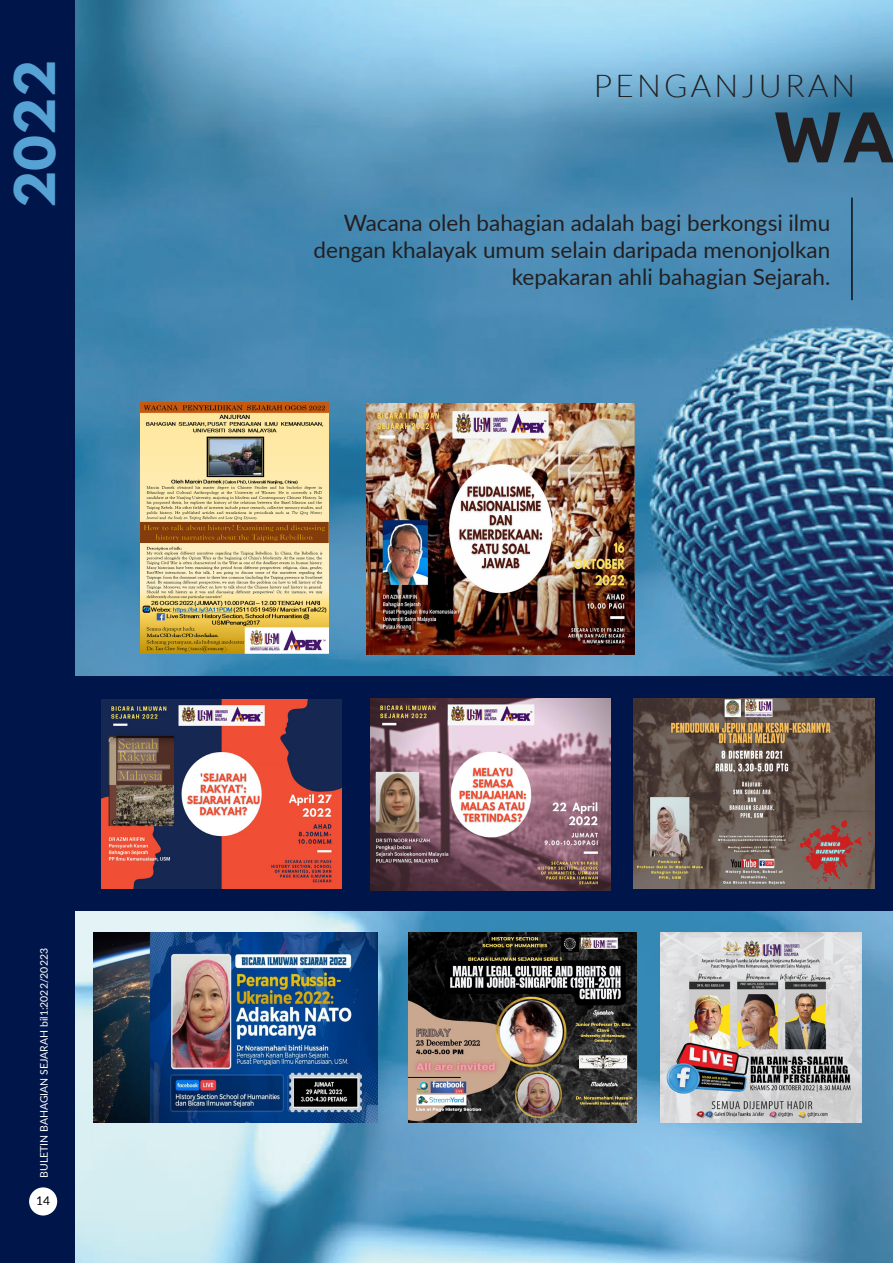
<style>
.page{position:relative;width:893px;height:1263px;background:#fff}
.page>*{position:absolute;margin:0;border:0;box-sizing:border-box;transform-origin:0 0}
.tajuk_bold{font:700 72px "Ubuntu";color:#231f20}
.t1{font:700 49.5px "League Spartan";color:#61b3e4}
.tajuk_kecil{font:300 31.5px "Lato";letter-spacing:.1em;color:#231f20}
.t2{font:22.5px/27px "Lato";color:#231f20;text-align:right}
.t3{font:12px "Lato";color:#000}
.t4{font:10.5px "Lato";color:#fff}
</style>
<div class="page">
<img style="left:0;top:0;width:893px;height:1263px">
<img style="left:140px;top:402px;width:188px;height:251px">
<img style="left:367px;top:404px;width:267px;height:251px">
<img style="left:94px;top:932px;width:283px;height:190px">
<img style="left:409px;top:932px;width:228px;height:190px">
<img style="left:661px;top:932px;width:200px;height:190px">
<hr style="left:851px;top:198px;width:2px;height:102px;background:#000">
<div style="left:62px;top:676px;width:831px;height:235px;background:#00164a"></div>
<img style="left:101px;top:700px;width:240px;height:188px">
<img style="left:371px;top:698px;width:240px;height:192px">
<img style="left:633px;top:698px;width:241px;height:190px">
<div style="left:0;top:0;width:74px;height:1262px;background:#00164a"></div>
<div style="left:29px;top:1187px;width:28px;height:28px;background:#fff;border-radius:50%"></div>
<h2 class="t1" style="left:-4px;top:208px;width:149px;rotate:-90deg">2022</h2>
<p class="tajuk_kecil" style="left:594px;top:69px;width:263px">PENGANJURAN</p>
<p class="tajuk_bold" style="left:774px;top:93px;width:122px">WA</p>
<p class="t2" style="left:314px;top:208px;width:518px">Wacana oleh bahagian adalah bagi berkongsi ilmu dengan khalayak umum selain daripada menonjolkan kepakaran ahli bahagian Sejarah.</p>
<p class="t4" style="left:36px;top:1178px;width:231px;rotate:-90deg">BULETIN BAHAGIAN SEJARAH bil1:2022/20223</p>
<p class="t3" style="left:36px;top:1191px;width:15px">14</p>
</div>
